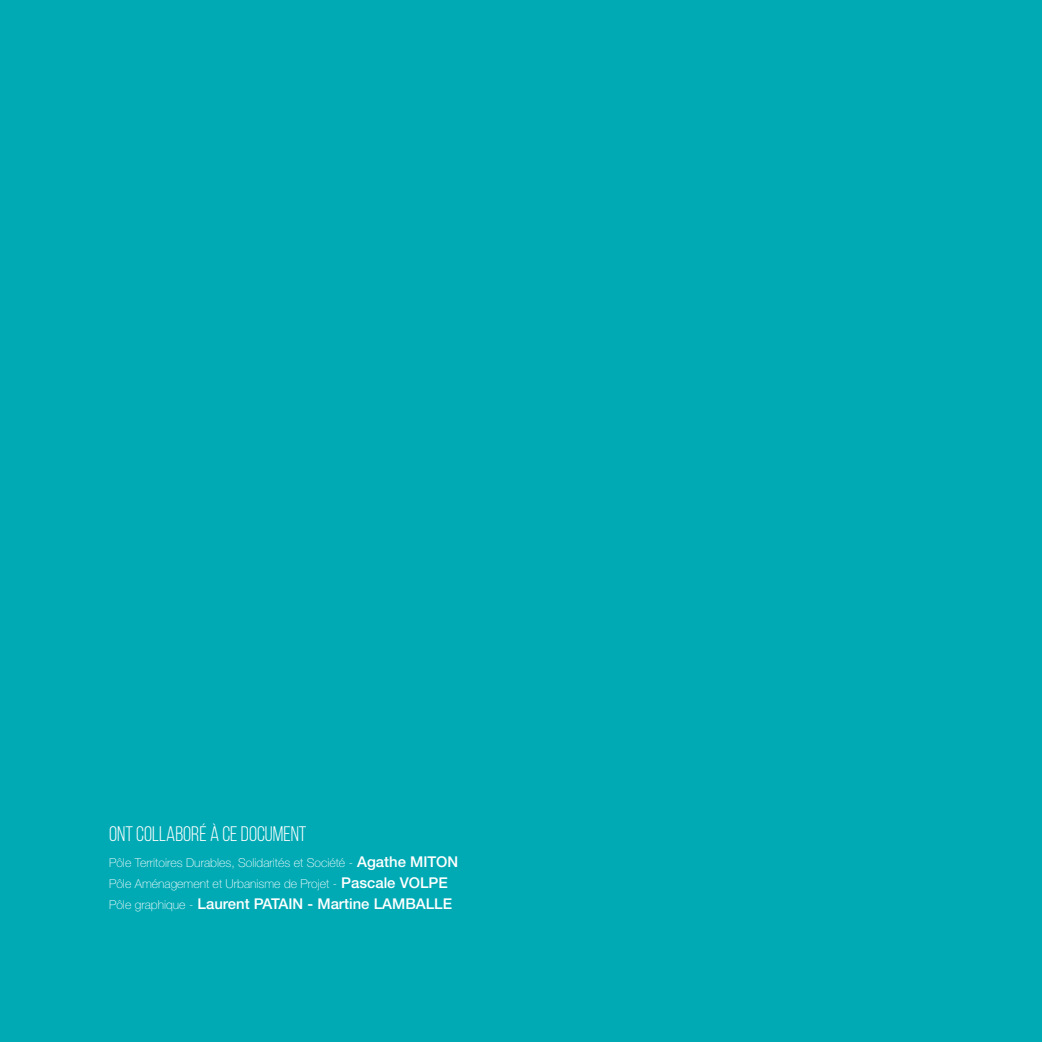
<style>
.page{position:relative;width:1042px;height:1042px;background:#00aab5}
.page>*{position:absolute;margin:0;border:0;box-sizing:border-box;transform-origin:0 0}
.t1{font:21px "Bebas Neue";color:#fff}
.t2{font:500 14.88px "Helvetica Neue";color:#fff}
.t3{font:100 12.25px/21px "Helvetica Neue";color:#fff}
.s1{font-weight:500;font-size:14.88px}
.s2{font-weight:100;font-size:12.25px}
</style>
<div class="page">
<h1 class="t1" style="left:109px;top:822px;width:199px">ONT COLLABORÉ À CE DOCUMENT</h1>
<p class="t3" style="left:109px;top:853px;width:351px">Pôle Territoires Durables, Solidarités et Société - <span class="s1">Agathe MITON<br></span>Pôle Aménagement et Urbanisme de Projet - <span class="s1">Pascale VOLPE</span></p>
<p class="t2" style="left:109px;top:898px;width:344px"><span class="s2">Pôle graphique -</span> Laurent PATAIN - Martine LAMBALLE</p>
</div>
